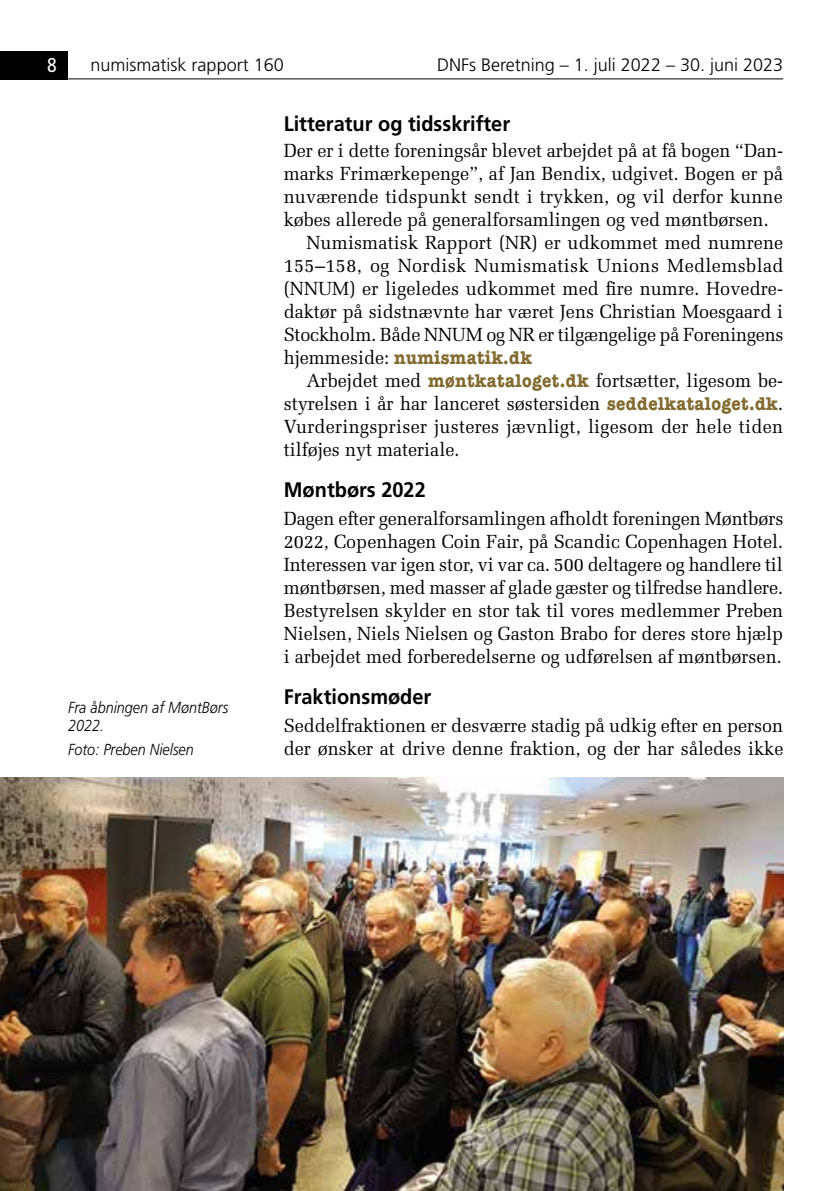
<style>
.page{position:relative;width:840px;height:1191px;background:#fff}
.page>*{position:absolute;margin:0;border:0;box-sizing:border-box;transform-origin:0 0}
.t1{font:700 21px "Frutiger";color:#000;scale:.95 1}
.t2{font:condensed 20px "Frutiger";color:#fff}
.t3{font:19px/23px "Melior";color:#000;text-align:justify;scale:.95 1}
.t4{font:19px "Melior";letter-spacing:.02em;color:#000;scale:.95 1}
.t5{font:700 19px "American Typewriter";letter-spacing:.02em;color:#836b30;scale:.9 1}
.t6{font:300 18px "Frutiger";color:#000}
.t7{font:italic 300 16px/18px "Frutiger";color:#000;scale:.9 1}
.s1{font-family:"Melior";font-weight:400;color:#000}
.s2{font-family:"American Typewriter";font-weight:700;color:#836b30}
</style>
<div class="page">
<div style="left:0;top:51px;width:68px;height:28px;background:#000"></div>
<hr style="left:68px;top:78px;width:714px;height:1px;background:#000">
<img style="left:0;top:778px;width:782px;height:413px">
<p class="t2" style="left:47px;top:53px;width:11px">8</p>
<p class="t6" style="left:90px;top:54px;width:195px">numismatisk rapport 160</p>
<p class="t6" style="left:437px;top:54px;width:347px">DNFs Beretning – 1. juli 2022 – 30. juni 2023</p>
<p class="t7" style="left:68px;top:698px;width:179px">Fra åbningen af MøntBørs<br>2022.</p>
<p class="t7" style="left:68px;top:740px;width:141px">Foto: Preben Nielsen</p>
<p class="t1" style="left:283px;top:111px;width:240px">Litteratur og tidsskrifter</p>
<p class="t3" style="left:283px;top:138px;width:527px">Der er i dette foreningsår blevet arbejdet på at få bogen “Dan-</p>
<p class="t3" style="left:283px;top:161px;width:527px">marks Frimærkepenge”, af Jan Bendix, udgivet. Bogen er på</p>
<p class="t3" style="left:283px;top:184px;width:526px">nuværende tidspunkt sendt i trykken, og vil derfor kunne</p>
<p class="t3" style="left:283px;top:207px;width:511px">købes allerede på generalforsamlingen og ved møntbørsen.</p>
<p class="t3" style="left:306px;top:231px;width:503px">Numismatisk Rapport (NR) er udkommet med numrene</p>
<p class="t4" style="left:283px;top:254px;width:527px">155–158, og Nordisk Numismatisk Unions Medlemsblad</p>
<p class="t3" style="left:283px;top:277px;width:527px">(NNUM) er ligeledes udkommet med fire numre. Hovedre-</p>
<p class="t3" style="left:283px;top:299px;width:527px">daktør på sidstnævnte har været Jens Christian Moesgaard i</p>
<p class="t3" style="left:283px;top:322px;width:527px">Stockholm. Både NNUM og NR er tilgængelige på Foreningens</p>
<p class="t5" style="left:283px;top:341px;width:277px"><span class="s1">hjemmeside:</span> numismatik.dk</p>
<p class="t3" style="left:283px;top:368px;width:527px;text-indent:23px">Arbejdet med <span class="s2">møntkataloget.dk</span> fortsætter, ligesom be&shy;styrelsen i år har lanceret søstersiden <span class="s2">seddelkataloget.dk</span>.<br>Vurderingspriser justeres jævnligt, ligesom der hele tiden tilføjes nyt materiale.</p>
<p class="t1" style="left:283px;top:477px;width:151px">Møntbørs 2022</p>
<p class="t3" style="left:283px;top:506px;width:527px">Dagen efter generalforsamlingen afholdt foreningen Møntbørs 2022, Copenhagen Coin Fair, på Scandic Copenhagen Hotel.<br>Interessen var igen stor, vi var ca. 500 deltagere og handlere til møntbørsen, med masser af glade gæster og tilfredse handlere.<br>Bestyrelsen skylder en stor tak til vores medlemmer Preben Nielsen, Niels Nielsen og Gaston Brabo for deres store hjælp i arbejdet med forberedelserne og udførelsen af møntbørsen.</p>
<p class="t1" style="left:283px;top:684px;width:157px">Fraktionsmøder</p>
<p class="t3" style="left:283px;top:713px;width:527px">Seddelfraktionen er desværre stadig på udkig efter en person der ønsker at drive denne fraktion, og der har således ikke</p>
</div>
